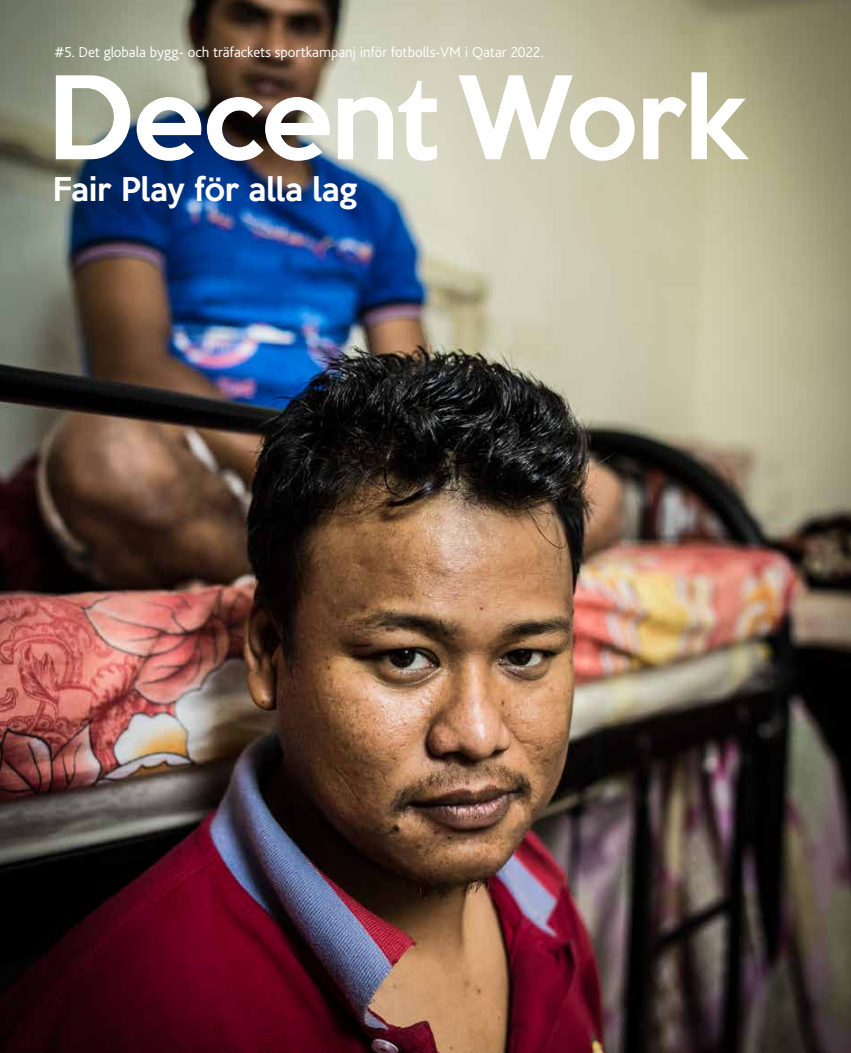
<style>
.page{position:relative;width:851px;height:1053px;background:#fff}
.page>*{position:absolute;margin:0;border:0;box-sizing:border-box;transform-origin:0 0}
.t1{font:500 104.75px "Keep Calm";letter-spacing:-.015em;color:#fff}
.t2{font:500 30px "Keep Calm";color:#fff}
.t3{font:300 15px "Bliss";letter-spacing:-.005em;color:#fff}
</style>
<div class="page">
<img style="left:0;top:0;width:850px;height:1052px">
<p class="t3" style="left:55px;top:45px;width:490px">#5. Det globala bygg- och träfackets sportkampanj inför fotbolls-VM i Qatar 2022.</p>
<h1 class="t1" style="left:47px;top:27px;width:702px">Decent Work</h1>
<h2 class="t2" style="left:53px;top:163px;width:306px">Fair Play för alla lag</h2>
</div>
